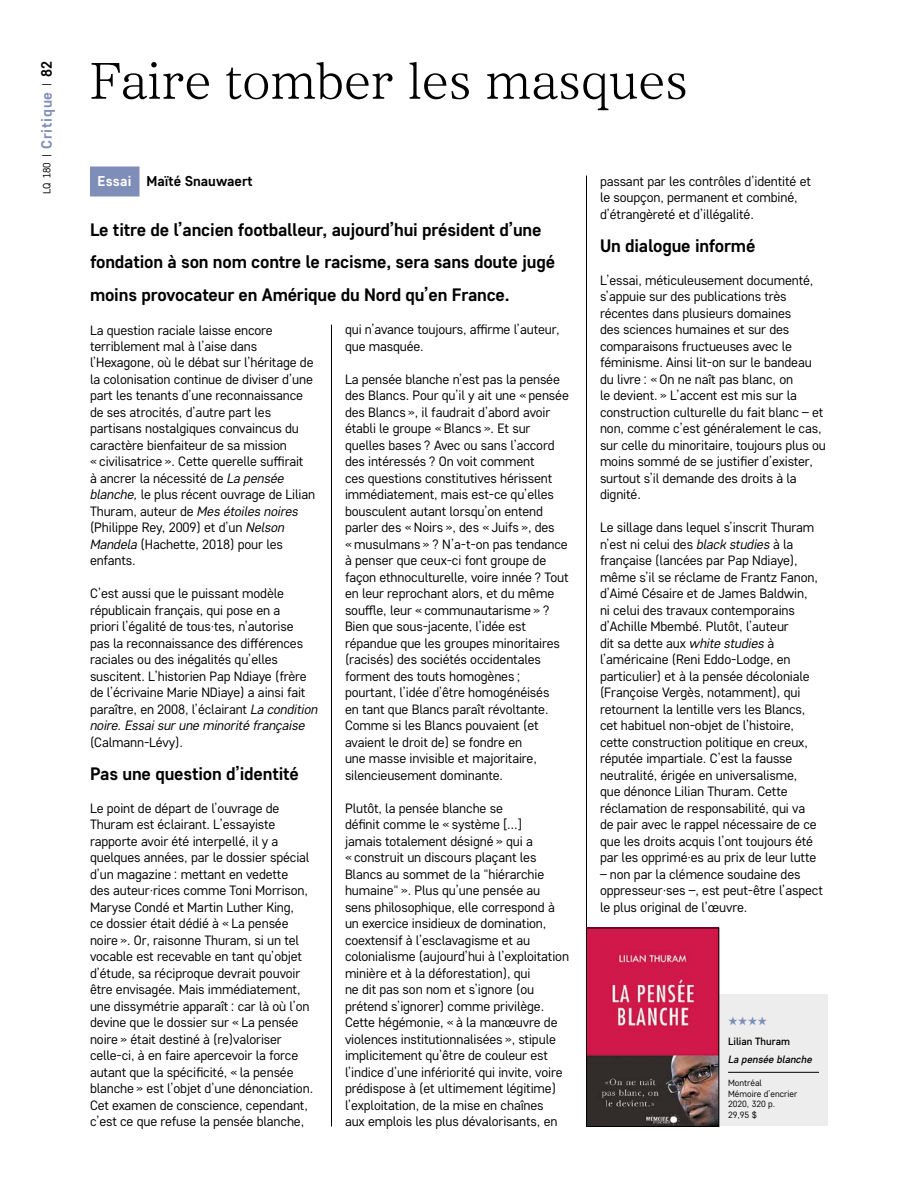
<style>
.page{position:relative;width:918px;height:1188px;background:#fff}
.page>*{position:absolute;margin:0;border:0;box-sizing:border-box;transform-origin:0 0}
.t1{font:300 51px "Core Serif N 25";letter-spacing:.01em;color:#000}
.t2{font:700 18px/33px "Core Sans D55";letter-spacing:-.01em;color:#000}
.t3{font:700 15px "Core Sans D55";letter-spacing:.05em;color:#7f8eb9}
.t4{font:700 14.25px "Core Sans D55";color:#000}
.t5{font:13.5px/16.5px "Core Sans D35";letter-spacing:-.01em;color:#000}
.t6{font:12px "Zapf Dingbats ITC";color:#7f8eb9}
.t7{font:italic 500 10.5px "Core Sans D45";color:#000}
.t8{font:500 10.5px "Core Sans D45";color:#000}
.t9{font:9px/10.5px "Core Sans D35";color:#000}
.s1{font-family:"Core Sans D35";font-weight:400;font-size:10.5px;color:#000}
.s2{color:#000}
.s3{color:#fff}
.s4{font-style:italic}
</style>
<div class="page">
<div style="left:90px;top:166px;width:50px;height:30px;background:#7f8eb9"></div>
<hr style="left:331px;top:325px;width:1px;height:801px;background:#000">
<hr style="left:586px;top:176px;width:1px;height:950px;background:#000">
<div style="left:719px;top:994px;width:109px;height:132px;background:#ededed"></div>
<hr style="left:728px;top:1072px;width:91px;height:1px;background:#000">
<img style="left:588px;top:930px;width:129px;height:195px">
<div style="left:586px;top:928px;width:133px;height:199px;border:1px solid #000"></div>
<p class="t3" style="left:37px;top:194px;width:134px;rotate:-90deg"><span class="s1">LQ 180 |</span> Critique <span class="s1">|</span> <span class="s2">82</span></p>
<h1 class="t1" style="left:90px;top:49px;width:599px">Faire tomber les masques</h1>
<p class="t4" style="left:97px;top:172px;width:157px"><span class="s3">Essai</span> Maïté Snauwaert</p>
<h2 class="t2" style="left:90px;top:212px;width:467px">Le titre de l’ancien footballeur, aujourd’hui président d’une fondation à son nom contre le racisme, sera sans doute jugé moins provocateur en Amérique du Nord qu’en France.</h2>
<p class="t5" style="left:90px;top:321px;width:227px">La question raciale laisse encore terriblement mal à l’aise dans l’Hexagone, où le débat sur l’héritage de la colonisation continue de diviser d’une part les tenants d’une reconnaissance de ses atrocités, d’autre part les partisans nostalgiques convaincus du caractère bienfaiteur de sa mission<br>« civilisatrice ». Cette querelle suffirait<br>à ancrer la nécessité de <span class="s4">La pensée blanche,</span> le plus récent ouvrage de Lilian Thuram, auteur de <span class="s4">Mes étoiles noires </span>(Philippe Rey, 2009) et d’un <span class="s4">Nelson Mandela</span> (Hachette, 2018) pour les enfants.</p>
<p class="t5" style="left:90px;top:585px;width:229px">C’est aussi que le puissant modèle républicain français, qui pose en a<br>priori l’égalité de tous·tes, n’autorise<br>pas la reconnaissance des différences raciales ou des inégalités qu’elles suscitent. L’historien Pap Ndiaye (frère de l’écrivaine Marie NDiaye) a ainsi fait paraître, en 2008, l’éclairant <span class="s4">La condition noire. Essai sur une minorité française</span></p>
<p class="t5" style="left:90px;top:734px;width:95px">(Calmann-Lévy).</p>
<h2 class="t2" style="left:90px;top:757px;width:210px">Pas une question d’identité</h2>
<p class="t5" style="left:90px;top:800px;width:225px">Le point de départ de l’ouvrage de Thuram est éclairant. L’essayiste rapporte avoir été interpellé, il y a quelques années, par le dossier spécial d’un magazine : mettant en vedette<br>des auteur·rices comme Toni Morrison, Maryse Condé et Martin Luther King,<br>ce dossier était dédié à « La pensée noire ». Or, raisonne Thuram, si un tel vocable est recevable en tant qu’objet d’étude, sa réciproque devrait pouvoir être envisagée. Mais immédiatement, une dissymétrie apparaît : car là où l’on devine que le dossier sur « La pensée noire » était destiné à (re)valoriser celle-ci, à en faire apercevoir la force autant que la spécificité, « la pensée blanche » est l’objet d’une dénonciation.<br>Cet examen de conscience, cependant, c’est ce que refuse la pensée blanche,</p>
<p class="t5" style="left:345px;top:321px;width:216px">qui n’avance toujours, affirme l’auteur, que masquée.</p>
<p class="t5" style="left:345px;top:371px;width:225px">La pensée blanche n’est pas la pensée des Blancs. Pour qu’il y ait une « pensée des Blancs », il faudrait d’abord avoir établi le groupe « Blancs ». Et sur quelles bases ? Avec ou sans l’accord des intéressés ? On voit comment<br>ces questions constitutives hérissent immédiatement, mais est-ce qu’elles bousculent autant lorsqu’on entend parler des « Noirs », des « Juifs », des<br>« musulmans » ? N’a-t-on pas tendance à penser que ceux-ci font groupe de façon ethnoculturelle, voire innée ? Tout en leur reprochant alors, et du même souffle, leur « communautarisme » ?<br>Bien que sous-jacente, l’idée est répandue que les groupes minoritaires (racisés) des sociétés occidentales forment des touts homogènes ; pourtant, l’idée d’être homogénéisés<br>en tant que Blancs paraît révoltante.<br>Comme si les Blancs pouvaient (et avaient le droit de) se fondre en<br>une masse invisible et majoritaire, silencieusement dominante.</p>
<p class="t5" style="left:345px;top:799px;width:226px">Plutôt, la pensée blanche se<br>définit comme le « système […]<br>jamais totalement désigné » qui a<br>« construit un discours plaçant les Blancs au sommet de la "hiérarchie humaine" ». Plus qu’une pensée au sens philosophique, elle correspond à un exercice insidieux de domination, coextensif à l’esclavagisme et au colonialisme (aujourd’hui à l’exploitation minière et à la déforestation), qui<br>ne dit pas son nom et s’ignore (ou prétend s’ignorer) comme privilège.<br>Cette hégémonie, « à la manœuvre de violences institutionnalisées », stipule implicitement qu’être de couleur est l’indice d’une infériorité qui invite, voire prédispose à (et ultimement légitime) l’exploitation, de la mise en chaînes<br>aux emplois les plus dévalorisants, en</p>
<p class="t5" style="left:600px;top:172px;width:212px">passant par les contrôles d’identité et le soupçon, permanent et combiné, d’étrangèreté et d’illégalité.</p>
<h2 class="t2" style="left:600px;top:229px;width:157px">Un dialogue informé</h2>
<p class="t5" style="left:600px;top:272px;width:228px">L’essai, méticuleusement documenté, s’appuie sur des publications très récentes dans plusieurs domaines<br>des sciences humaines et sur des comparaisons fructueuses avec le féminisme. Ainsi lit-on sur le bandeau du livre : « On ne naît pas blanc, on<br>le devient. » L’accent est mis sur la construction culturelle du fait blanc – et non, comme c’est généralement le cas, sur celle du minoritaire, toujours plus ou moins sommé de se justifier d’exister, surtout s’il demande des droits à la dignité.</p>
<p class="t5" style="left:600px;top:519px;width:220px">Le sillage dans lequel s’inscrit Thuram n’est ni celui des <span class="s4">black studies</span> à la française (lancées par Pap Ndiaye), même s’il se réclame de Frantz Fanon, d’Aimé Césaire et de James Baldwin, ni celui des travaux contemporains d’Achille Mbembé. Plutôt, l’auteur<br>dit sa dette aux <span class="s4">white studies</span> à l’américaine (Reni Eddo-Lodge, en particulier) et à la pensée décoloniale (Françoise Vergès, notamment), qui retournent la lentille vers les Blancs, cet habituel non-objet de l’histoire, cette construction politique en creux, réputée impartiale. C’est la fausse neutralité, érigée en universalisme, que dénonce Lilian Thuram. Cette réclamation de responsabilité, qui va de pair avec le rappel nécessaire de ce que les droits acquis l’ont toujours été par les opprimé·es au prix de leur lutte</p>
<p class="t5" style="left:600px;top:865px;width:224px">– non par la clémence soudaine des oppresseur·ses –, est peut-être l’aspect le plus original de l’œuvre.</p>
<p class="t6" style="left:728px;top:1015px;width:41px">★★★★</p>
<p class="t8" style="left:728px;top:1035px;width:63px">Lilian Thuram</p>
<p class="t7" style="left:728px;top:1052px;width:86px">La pensée blanche</p>
<p class="t9" style="left:728px;top:1077px;width:71px">Montréal<br>Mémoire d’encrier<br>2020, 320 p.<br>29,95 $</p>
</div>
